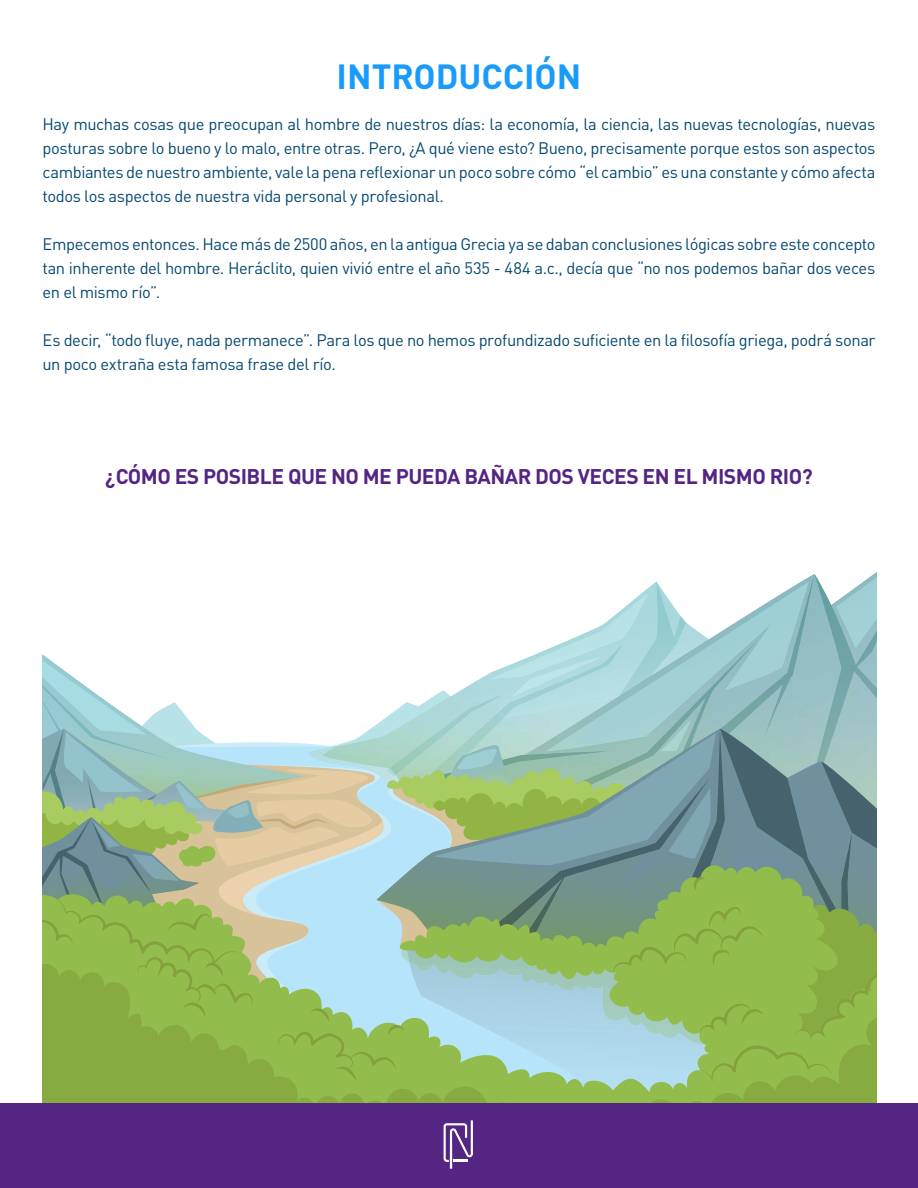
<style>
.page{position:relative;width:918px;height:1188px;background:#fff}
.page>*{position:absolute;margin:0;border:0;box-sizing:border-box;transform-origin:0 0}
.t1{font:700 34.5px "DIN Pro";color:#199bfc}
.t2{font:700 21px "DIN Pro";letter-spacing:-.025em;color:#542583}
.t3{font:16.5px/24px "DIN Pro";letter-spacing:-.025em;color:#064972;text-align:justify}
</style>
<div class="page">
<svg style="left:43px;top:1082px;width:834px;height:22px;background:#89ac4b"></svg>
<svg style="left:43px;top:572px;width:834px;height:510px"></svg>
<div style="left:0;top:1104px;width:918px;height:84px;background:#542583"></div>
<svg style="left:444px;top:1120px;width:29px;height:49px"></svg>
<h1 class="t1" style="left:337px;top:48px;width:246px">INTRODUCCIÓN</h1>
<p class="t3" style="left:43px;top:110px;width:834px">Hay muchas cosas que preocupan al hombre de nuestros días: la economía, la ciencia, las nuevas tecnologías, nuevas posturas sobre lo bueno y lo malo, entre otras. Pero, ¿A qué viene esto? Bueno, precisamente porque estos son aspectos cambiantes de nuestro ambiente, vale la pena reflexionar un poco sobre cómo “el cambio” es una constante y cómo afecta todos los aspectos de nuestra vida personal y profesional.</p>
<p class="t3" style="left:43px;top:230px;width:835px">Empecemos entonces. Hace más de 2500 años, en la antigua Grecia ya se daban conclusiones lógicas sobre este concepto tan inherente del hombre. Heráclito, quien vivió entre el año 535 - 484 a.c., decía que “no nos podemos bañar dos veces en el mismo río”.</p>
<p class="t3" style="left:43px;top:327px;width:835px">Es decir, “todo fluye, nada permanece”. Para los que no hemos profundizado suficiente en la filosofía griega, podrá sonar un poco extraña esta famosa frase del río.</p>
<p class="t2" style="left:105px;top:459px;width:709px">¿CÓMO ES POSIBLE QUE NO ME PUEDA BAÑAR DOS VECES EN EL MISMO RIO?</p>
</div>
